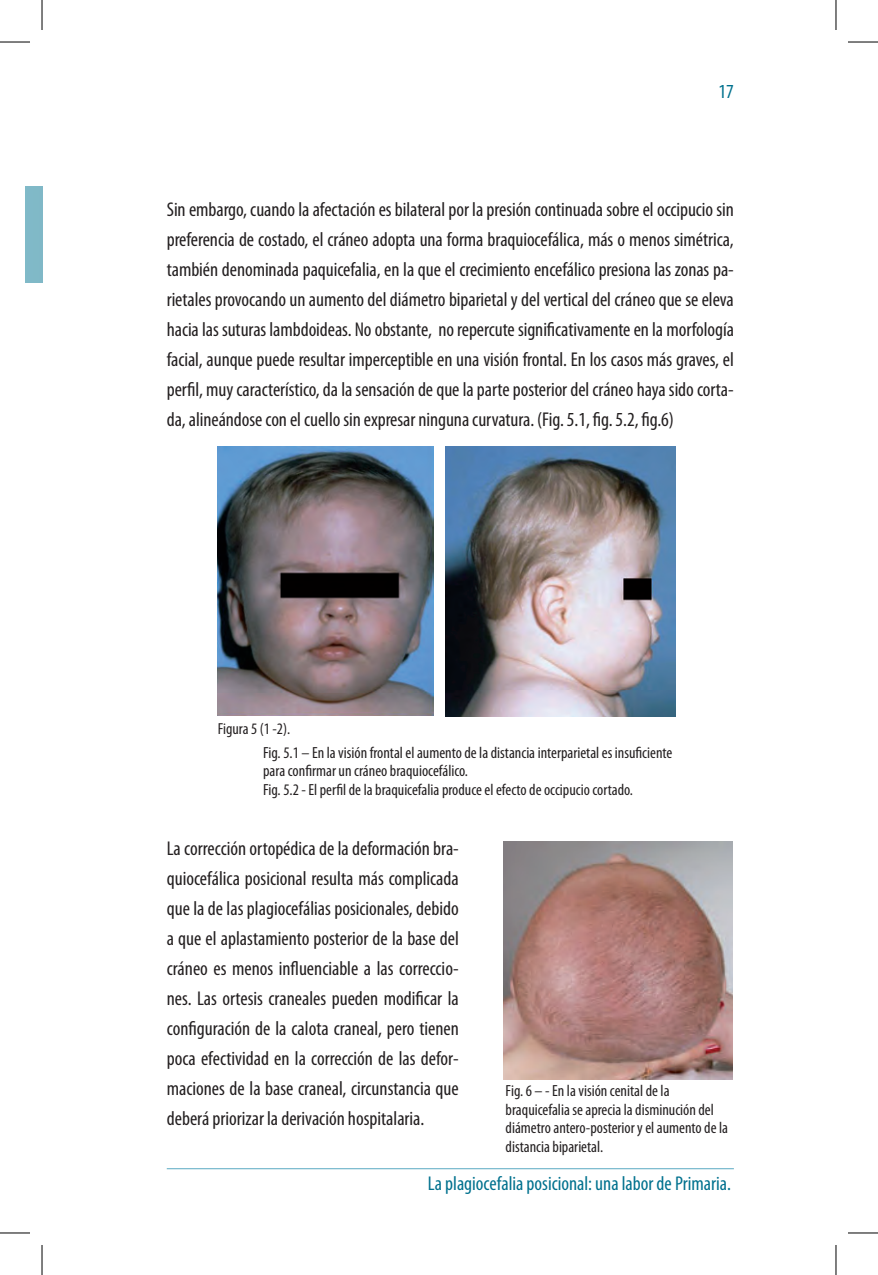
<style>
.page{position:relative;width:878px;height:1275px;background:#fff}
.page>*{position:absolute;margin:0;border:0;box-sizing:border-box;transform-origin:0 0}
.t1{font:condensed 20px/30px "Myriad Pro";color:#231f20;text-align:justify}
.t2{font:condensed 20px "Myriad Pro";color:#00718e}
.t3{font:condensed 16.2px/18.6px "Myriad Pro";color:#231f20}
.t4{font:condensed 16px "Myriad Pro";color:#231f20}
</style>
<div class="page">
<hr style="left:167px;top:1168px;width:567px;height:1px;background:#5baac2">
<div style="left:25px;top:187px;width:17px;height:95px;background:#80b9c7"></div>
<img style="left:218px;top:446px;width:215px;height:269px">
<img style="left:445px;top:446px;width:231px;height:270px">
<img style="left:503px;top:841px;width:229px;height:238px">
<hr style="left:0;top:42px;width:30px;height:1px;background:#000">
<hr style="left:848px;top:42px;width:30px;height:1px;background:#000">
<hr style="left:0;top:1232px;width:30px;height:1px;background:#000">
<hr style="left:848px;top:1232px;width:30px;height:1px;background:#000">
<hr style="left:42px;top:0;width:1px;height:30px;background:#000">
<hr style="left:42px;top:1245px;width:1px;height:30px;background:#000">
<hr style="left:835px;top:0;width:1px;height:30px;background:#000">
<hr style="left:835px;top:1245px;width:1px;height:30px;background:#000">
<p class="t2" style="left:718px;top:79px;width:17px">17</p>
<p class="t1" style="left:167px;top:194px;width:569px">Sin embargo, cuando la afectación es bilateral por la presión continuada sobre el occipucio sin preferencia de costado, el cráneo adopta una forma braquiocefálica, más o menos simétrica, también denominada paquicefalia, en la que el crecimiento encefálico presiona las zonas pa&shy;rietales provocando un aumento del diámetro biparietal y del vertical del cráneo que se eleva hacia las suturas lambdoideas. No obstante, no repercute significativamente en la morfología facial, aunque puede resultar imperceptible en una visión frontal. En los casos más graves, el perfil, muy característico, da la sensación de que la parte posterior del cráneo haya sido corta&shy;da, alineándose con el cuello sin expresar ninguna curvatura. (Fig. 5.1, fig. 5.2, fig.6)</p>
<p class="t4" style="left:218px;top:718px;width:74px">Figura 5 (1 -2).</p>
<p class="t3" style="left:263px;top:743px;width:411px">Fig. 5.1 – En la visión frontal el aumento de la distancia interparietal es insuficiente para confirmar un cráneo braquiocefálico.<br>Fig. 5.2 - El perfil de la braquicefalia produce el efecto de occipucio cortado.</p>
<p class="t1" style="left:167px;top:833px;width:294px">La corrección ortopédica de la deformación bra&shy;quiocefálica posicional resulta más complicada que la de las plagiocefálias posicionales, debido a que el aplastamiento posterior de la base del cráneo es menos influenciable a las correccio&shy;nes. Las ortesis craneales pueden modificar la configuración de la calota craneal, pero tienen poca efectividad en la corrección de las defor&shy;maciones de la base craneal, circunstancia que deberá priorizar la derivación hospitalaria.</p>
<p class="t3" style="left:505px;top:1081px;width:224px">Fig. 6 – - En la visión cenital de la braquicefalia se aprecia la disminución del diámetro antero-posterior y el aumento de la distancia biparietal.</p>
<p class="t2" style="left:428px;top:1171px;width:304px">La plagiocefalia posicional: una labor de Primaria.</p>
</div>
